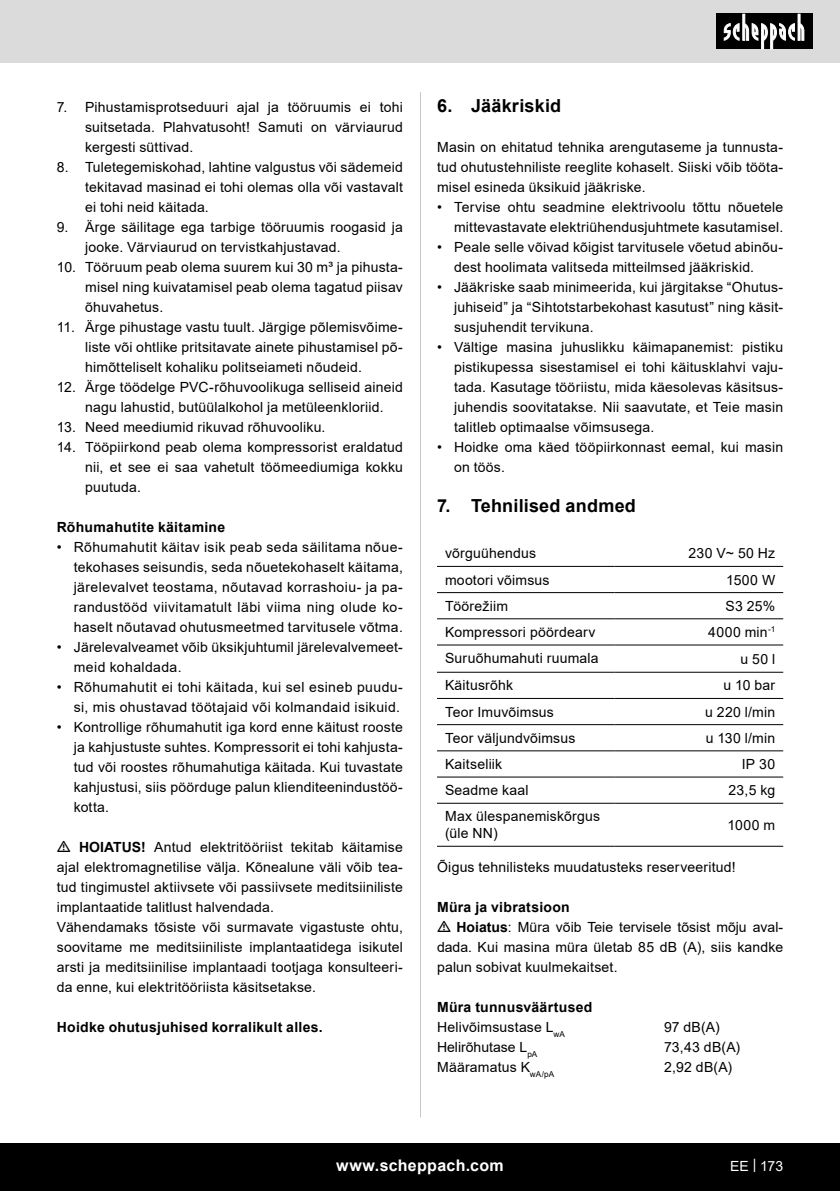
<style>
.page{position:relative;width:840px;height:1191px;background:#fff}
.page>*{position:absolute;margin:0;border:0;box-sizing:border-box;transform-origin:0 0}
.t1{font:700 18px "Arial";letter-spacing:.015em;color:#000}
.t2{font:700 16px "Arial";letter-spacing:.02em;color:#fff}
.Basiseinstellung{font:14px/20px "Arial";letter-spacing:.015em;color:#000;text-align:justify}
.Basistext_in_Tabelle{font:14px/16.8px "Arial";letter-spacing:.015em;color:#000}
.Grundtext_Bold{font:700 14px "Arial";letter-spacing:.02em;color:#000}
.t3{font:14px "Arial";color:#fff}
.s1{font-weight:700}
</style>
<div class="page">
<div style="left:0;top:0;width:839px;height:63px;background:#dbdbdb"></div>
<div style="left:0;top:1143px;width:839px;height:48px;background:#000"></div>
<div style="left:716px;top:14px;width:96px;height:35px;background:#000"></div>
<svg style="left:723px;top:14px;width:81px;height:35px"></svg>
<hr style="left:420px;top:92px;width:1px;height:1025px;background:#c7c7c7">
<svg style="left:437px;top:565px;width:345px;height:133px"></svg>
<svg style="left:437px;top:725px;width:345px;height:121px"></svg>
<hr style="left:437px;top:803px;width:177px;height:1px;background:#000">
<hr style="left:614px;top:803px;width:168px;height:1px;background:#000">
<hr style="left:437px;top:846px;width:177px;height:1px;background:#000">
<hr style="left:614px;top:846px;width:168px;height:1px;background:#000">
<hr style="left:437px;top:566px;width:177px;height:1px;background:#000">
<hr style="left:614px;top:566px;width:168px;height:1px;background:#000">
<hr style="left:437px;top:592px;width:177px;height:1px;background:#000">
<hr style="left:614px;top:592px;width:168px;height:1px;background:#000">
<hr style="left:437px;top:618px;width:177px;height:1px;background:#000">
<hr style="left:614px;top:618px;width:168px;height:1px;background:#000">
<hr style="left:437px;top:644px;width:177px;height:1px;background:#000">
<hr style="left:614px;top:644px;width:168px;height:1px;background:#000">
<hr style="left:437px;top:672px;width:177px;height:1px;background:#000">
<hr style="left:614px;top:672px;width:168px;height:1px;background:#000">
<hr style="left:437px;top:698px;width:177px;height:1px;background:#000">
<hr style="left:614px;top:698px;width:168px;height:1px;background:#000">
<hr style="left:437px;top:724px;width:177px;height:1px;background:#000">
<hr style="left:614px;top:724px;width:168px;height:1px;background:#000">
<hr style="left:437px;top:750px;width:177px;height:1px;background:#000">
<hr style="left:614px;top:750px;width:168px;height:1px;background:#000">
<hr style="left:437px;top:776px;width:177px;height:1px;background:#000">
<hr style="left:614px;top:776px;width:168px;height:1px;background:#000">
<p class="Basiseinstellung" style="left:85px;top:97px;width:319px;text-indent:-28px">7. Pihustamisprotseduuri ajal ja tööruumis ei tohi suitsetada. Plahvatusoht! Samuti on värviaurud kergesti süttivad.</p>
<p class="Basiseinstellung" style="left:85px;top:157px;width:319px;text-indent:-28px">8. Tuletegemiskohad, lahtine valgustus või sädemeid tekitavad masinad ei tohi olemas olla või vastavalt ei tohi neid käitada.</p>
<p class="Basiseinstellung" style="left:85px;top:217px;width:319px;text-indent:-28px">9. Ärge säilitage ega tarbige tööruumis roogasid ja jooke. Värviaurud on tervistkahjustavad.</p>
<p class="Basiseinstellung" style="left:85px;top:257px;width:319px;text-indent:-28px">10. Tööruum peab olema suurem kui 30 m³ ja pihusta&shy;misel ning kuivatamisel peab olema tagatud piisav õhuvahetus.</p>
<p class="Basiseinstellung" style="left:85px;top:317px;width:319px;text-indent:-28px">11. Ärge pihustage vastu tuult. Järgige põlemisvõime&shy;liste või ohtlike pritsitavate ainete pihustamisel põ&shy;himõtteliselt kohaliku politseiameti nõudeid.</p>
<p class="Basiseinstellung" style="left:85px;top:377px;width:319px;text-indent:-28px">12. Ärge töödelge PVC-rõhuvoolikuga selliseid aineid nagu lahustid, butüülalkohol ja metüleenkloriid.</p>
<p class="Basiseinstellung" style="left:57px;top:417px;width:270px">13. Need meediumid rikuvad rõhuvooliku.</p>
<p class="Basiseinstellung" style="left:85px;top:437px;width:319px;text-indent:-28px">14. Tööpiirkond peab olema kompressorist eraldatud nii, et see ei saa vahetult töömeediumiga kokku puutuda.</p>
<p class="Grundtext_Bold" style="left:57px;top:517px;width:170px">Rõhumahutite käitamine</p>
<p class="Basiseinstellung" style="left:74px;top:537px;width:330px;text-indent:-17px">• Rõhumahutit käitav isik peab seda säilitama nõue&shy;tekohases seisundis, seda nõuetekohaselt käitama, järelevalvet teostama, nõutavad korrashoiu- ja pa&shy;randustööd viivitamatult läbi viima ning olude ko&shy;haselt nõutavad ohutusmeetmed tarvitusele võtma.</p>
<p class="Basiseinstellung" style="left:74px;top:637px;width:330px;text-indent:-17px">• Järelevalveamet võib üksikjuhtumil järelevalvemeet&shy;meid kohaldada.</p>
<p class="Basiseinstellung" style="left:57px;top:677px;width:347px;text-align:right">• Rõhumahutit ei tohi käitada, kui sel esineb puudu&shy;si, mis ohustavad töötajaid või kolmandaid isikuid.</p>
<p class="Basiseinstellung" style="left:74px;top:717px;width:330px;text-indent:-17px">• Kontrollige rõhumahutit iga kord enne käitust rooste ja kahjustuste suhtes. Kompressorit ei tohi kahjusta&shy;tud või roostes rõhumahutiga käitada. Kui tuvastate kahjustusi, siis pöörduge palun klienditeenindustöö&shy;kotta.</p>
<p class="Basiseinstellung" style="left:57px;top:837px;width:347px;text-indent:22px"><span class="s1">HOIATUS!</span> Antud elektritööriist tekitab käitamise ajal elektromagnetilise välja. Kõnealune väli võib tea&shy;tud tingimustel aktiivsete või passiivsete meditsiiniliste implantaatide talitlust halvendada.</p>
<p class="Basiseinstellung" style="left:57px;top:917px;width:347px">Vähendamaks tõsiste või surmavate vigastuste ohtu, soovitame me meditsiiniliste implantaatidega isikutel arsti ja meditsiinilise implantaadi tootjaga konsulteeri&shy;da enne, kui elektritööriista käsitsetakse.</p>
<p class="Grundtext_Bold" style="left:57px;top:1017px;width:267px">Hoidke ohutusjuhised korralikult alles.</p>
<p class="t1" style="left:437px;top:93px;width:126px">6. Jääkriskid</p>
<p class="Basiseinstellung" style="left:437px;top:137px;width:347px">Masin on ehitatud tehnika arengutaseme ja tunnusta&shy;tud ohutustehniliste reeglite kohaselt. Siiski võib tööta&shy;misel esineda üksikuid jääkriske.</p>
<p class="Basiseinstellung" style="left:437px;top:197px;width:347px;text-align:right">• Tervise ohtu seadmine elektrivoolu tõttu nõuetele mittevastavate elektriühendusjuhtmete kasutamisel.</p>
<p class="Basiseinstellung" style="left:454px;top:237px;width:330px;text-indent:-17px">• Peale selle võivad kõigist tarvitusele võetud abinõu&shy;dest hoolimata valitseda mitteilmsed jääkriskid.</p>
<p class="Basiseinstellung" style="left:454px;top:277px;width:330px;text-indent:-17px">• Jääkriske saab minimeerida, kui järgitakse “Ohutus&shy;juhiseid” ja “Sihtotstarbekohast kasutust” ning käsit&shy;susjuhendit tervikuna.</p>
<p class="Basiseinstellung" style="left:454px;top:337px;width:330px;text-indent:-17px">• Vältige masina juhuslikku käimapanemist: pistiku pistikupessa sisestamisel ei tohi käitusklahvi vaju&shy;tada. Kasutage tööriistu, mida käesolevas käsitsus&shy;juhendis soovitatakse. Nii saavutate, et Teie masin talitleb optimaalse võimsusega.</p>
<p class="Basiseinstellung" style="left:454px;top:437px;width:330px;text-indent:-17px">• Hoidke oma käed tööpiirkonnast eemal, kui masin on töös.</p>
<p class="t1" style="left:437px;top:493px;width:200px">7. Tehnilised andmed</p>
<p class="Basistext_in_Tabelle" style="left:445px;top:545px;width:92px">võrguühendus</p>
<p class="Basistext_in_Tabelle" style="left:688px;top:545px;width:88px">230 V~ 50 Hz</p>
<p class="Basistext_in_Tabelle" style="left:445px;top:571px;width:106px">mootori võimsus</p>
<p class="Basistext_in_Tabelle" style="left:726px;top:571px;width:50px">1500 W</p>
<p class="Basistext_in_Tabelle" style="left:445px;top:597px;width:64px">Töörežiim</p>
<p class="Basistext_in_Tabelle" style="left:725px;top:597px;width:51px">S3 25%</p>
<p class="Basistext_in_Tabelle" style="left:445px;top:623px;width:152px">Kompressori pöördearv</p>
<p class="Basistext_in_Tabelle" style="left:707px;top:623px;width:68px">4000 min<sup>-1</sup></p>
<p class="Basistext_in_Tabelle" style="left:445px;top:650px;width:155px">Suruõhumahuti ruumala</p>
<p class="Basistext_in_Tabelle" style="left:740px;top:650px;width:36px">u 50 l</p>
<p class="Basistext_in_Tabelle" style="left:445px;top:677px;width:70px">Käitusrõhk</p>
<p class="Basistext_in_Tabelle" style="left:723px;top:677px;width:53px">u 10 bar</p>
<p class="Basistext_in_Tabelle" style="left:445px;top:703px;width:110px">Teor Imuvõimsus</p>
<p class="Basistext_in_Tabelle" style="left:704px;top:703px;width:71px">u 220 l/min</p>
<p class="Basiseinstellung" style="left:445px;top:728px;width:132px">Teor väljundvõimsus</p>
<p class="Basiseinstellung" style="left:705px;top:728px;width:71px">u 130 l/min</p>
<p class="Basistext_in_Tabelle" style="left:445px;top:755px;width:59px">Kaitseliik</p>
<p class="Basistext_in_Tabelle" style="left:741px;top:755px;width:35px">IP 30</p>
<p class="Basistext_in_Tabelle" style="left:445px;top:782px;width:85px">Seadme kaal</p>
<p class="Basistext_in_Tabelle" style="left:728px;top:782px;width:48px">23,5 kg</p>
<p class="Basistext_in_Tabelle" style="left:445px;top:808px;width:156px">Max ülespanemiskõrgus (üle NN)</p>
<p class="Basistext_in_Tabelle" style="left:727px;top:816px;width:49px">1000 m</p>
<p class="Basiseinstellung" style="left:437px;top:857px;width:300px">Õigus tehnilisteks muudatusteks reserveeritud!</p>
<p class="Grundtext_Bold" style="left:437px;top:897px;width:134px">Müra ja vibratsioon</p>
<p class="Basiseinstellung" style="left:437px;top:917px;width:347px;text-indent:19px"><span class="s1">Hoiatus</span>: Müra võib Teie tervisele tõsist mõju aval&shy;dada. Kui masina müra ületab 85 dB (A), siis kandke palun sobivat kuulmekaitset.</p>
<p class="Grundtext_Bold" style="left:437px;top:997px;width:157px">Müra tunnusväärtused</p>
<p class="Basiseinstellung" style="left:437px;top:1017px;width:129px">Helivõimsustase L<sub>wA</sub></p>
<p class="Basiseinstellung" style="left:663px;top:1017px;width:57px">97 dB(A)</p>
<p class="Basiseinstellung" style="left:437px;top:1037px;width:102px">Helirõhutase L<sub>pA</sub></p>
<p class="Basiseinstellung" style="left:663px;top:1037px;width:78px">73,43 dB(A)</p>
<p class="Basiseinstellung" style="left:437px;top:1057px;width:119px">Määramatus K<sub>wA/pA</sub></p>
<p class="Basiseinstellung" style="left:663px;top:1057px;width:70px">2,92 dB(A)</p>
<p class="t2" style="left:336px;top:1154px;width:169px">www.scheppach.com</p>
<p class="t3" style="left:729px;top:1156px;width:55px">EE | 173</p>
</div>
